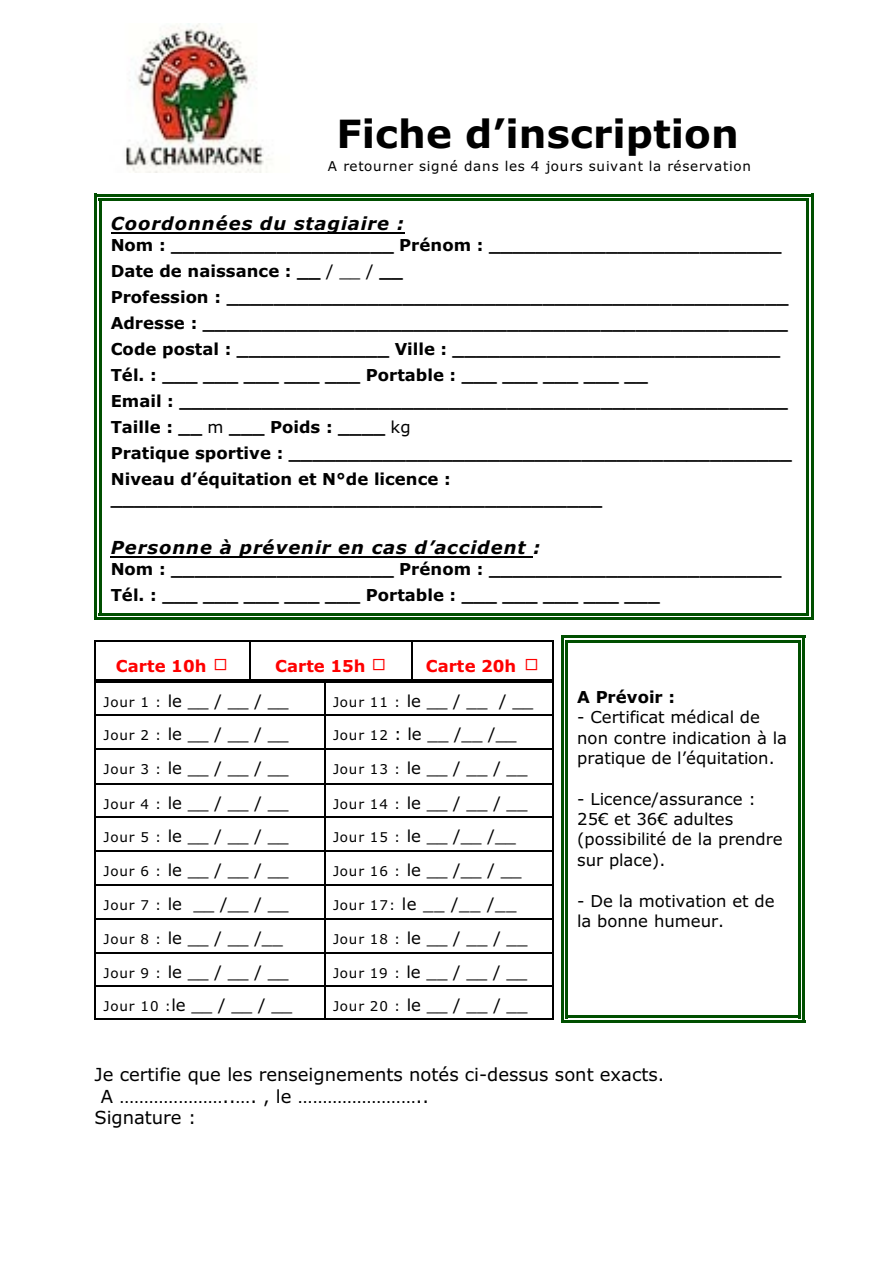
<style>
.page{position:relative;width:894px;height:1263px;background:#fff}
.page>*{position:absolute;margin:0;border:0;box-sizing:border-box;transform-origin:0 0}
.t1{font:700 39px "Verdana";letter-spacing:.005em;color:#000}
.t2{font:18px "Verdana";color:#000}
.t3{font:italic 700 18px "Verdana";letter-spacing:.055em;color:#000}
.t4{font:700 16.5px/26px "Verdana";color:#000}
.t5{font:16.5px/20.4px "Verdana";color:#000}
.t6{font:700 16.5px "Verdana";color:#f00}
.t7{font:13.5px "Verdana";letter-spacing:.055em;color:#000}
.s1{font-weight:400}
.s2{font-size:13.5px}
</style>
<div class="page">
<hr style="left:94px;top:641px;width:2px;height:40px;background:#000">
<hr style="left:94px;top:641px;width:156px;height:1px;background:#000">
<hr style="left:94px;top:680px;width:156px;height:1px;background:#000">
<hr style="left:250px;top:641px;width:1px;height:40px;background:#000">
<hr style="left:250px;top:641px;width:162px;height:1px;background:#000">
<hr style="left:250px;top:680px;width:162px;height:1px;background:#000">
<hr style="left:412px;top:641px;width:1px;height:40px;background:#000">
<hr style="left:552px;top:641px;width:1px;height:40px;background:#000">
<hr style="left:412px;top:641px;width:141px;height:1px;background:#000">
<hr style="left:412px;top:680px;width:141px;height:1px;background:#000">
<hr style="left:94px;top:681px;width:2px;height:34px;background:#000">
<hr style="left:94px;top:681px;width:230px;height:1px;background:#000">
<hr style="left:324px;top:681px;width:1px;height:34px;background:#000">
<hr style="left:552px;top:681px;width:1px;height:34px;background:#000">
<hr style="left:324px;top:681px;width:229px;height:1px;background:#000">
<hr style="left:94px;top:715px;width:2px;height:33px;background:#000">
<hr style="left:94px;top:715px;width:230px;height:1px;background:#000">
<hr style="left:324px;top:715px;width:1px;height:33px;background:#000">
<hr style="left:552px;top:715px;width:1px;height:33px;background:#000">
<hr style="left:324px;top:715px;width:229px;height:1px;background:#000">
<hr style="left:94px;top:748px;width:2px;height:35px;background:#000">
<hr style="left:94px;top:748px;width:230px;height:2px;background:#000">
<hr style="left:324px;top:748px;width:1px;height:35px;background:#000">
<hr style="left:552px;top:748px;width:1px;height:35px;background:#000">
<hr style="left:324px;top:748px;width:229px;height:2px;background:#000">
<hr style="left:94px;top:783px;width:2px;height:34px;background:#000">
<hr style="left:94px;top:783px;width:230px;height:1px;background:#000">
<hr style="left:324px;top:783px;width:1px;height:34px;background:#000">
<hr style="left:552px;top:783px;width:1px;height:34px;background:#000">
<hr style="left:324px;top:783px;width:229px;height:1px;background:#000">
<hr style="left:94px;top:817px;width:2px;height:33px;background:#000">
<hr style="left:94px;top:817px;width:230px;height:1px;background:#000">
<hr style="left:324px;top:817px;width:1px;height:33px;background:#000">
<hr style="left:552px;top:817px;width:1px;height:33px;background:#000">
<hr style="left:324px;top:817px;width:229px;height:1px;background:#000">
<hr style="left:94px;top:851px;width:2px;height:33px;background:#000">
<hr style="left:94px;top:851px;width:230px;height:1px;background:#000">
<hr style="left:324px;top:851px;width:1px;height:33px;background:#000">
<hr style="left:552px;top:851px;width:1px;height:33px;background:#000">
<hr style="left:324px;top:851px;width:229px;height:1px;background:#000">
<hr style="left:94px;top:884px;width:2px;height:34px;background:#000">
<hr style="left:94px;top:884px;width:230px;height:1px;background:#000">
<hr style="left:324px;top:884px;width:1px;height:34px;background:#000">
<hr style="left:552px;top:884px;width:1px;height:34px;background:#000">
<hr style="left:324px;top:884px;width:229px;height:1px;background:#000">
<hr style="left:94px;top:918px;width:2px;height:34px;background:#000">
<hr style="left:94px;top:918px;width:230px;height:2px;background:#000">
<hr style="left:324px;top:918px;width:1px;height:34px;background:#000">
<hr style="left:552px;top:918px;width:1px;height:34px;background:#000">
<hr style="left:324px;top:918px;width:229px;height:2px;background:#000">
<hr style="left:94px;top:952px;width:2px;height:34px;background:#000">
<hr style="left:94px;top:952px;width:230px;height:1px;background:#000">
<hr style="left:324px;top:952px;width:1px;height:34px;background:#000">
<hr style="left:552px;top:952px;width:1px;height:34px;background:#000">
<hr style="left:324px;top:952px;width:229px;height:1px;background:#000">
<hr style="left:94px;top:986px;width:2px;height:33px;background:#000">
<hr style="left:94px;top:986px;width:230px;height:1px;background:#000">
<hr style="left:94px;top:1018px;width:230px;height:1px;background:#000">
<hr style="left:324px;top:986px;width:1px;height:33px;background:#000">
<hr style="left:552px;top:986px;width:1px;height:33px;background:#000">
<hr style="left:324px;top:986px;width:229px;height:1px;background:#000">
<hr style="left:324px;top:1018px;width:229px;height:1px;background:#000">
<hr style="left:111px;top:232px;width:293px;height:1px;background:#000">
<hr style="left:111px;top:557px;width:422px;height:1px;background:#000">
<hr style="left:99px;top:198px;width:3px;height:418px;background:#004f00">
<hr style="left:807px;top:198px;width:2px;height:418px;background:#004f00">
<hr style="left:99px;top:198px;width:710px;height:3px;background:#004f00">
<hr style="left:99px;top:613px;width:710px;height:3px;background:#004f00">
<hr style="left:94px;top:194px;width:3px;height:426px;background:#004f00">
<hr style="left:811px;top:194px;width:3px;height:426px;background:#004f00">
<hr style="left:94px;top:194px;width:719px;height:3px;background:#004f00">
<hr style="left:94px;top:617px;width:719px;height:3px;background:#004f00">
<img style="left:126px;top:24px;width:146px;height:148px">
<hr style="left:565px;top:640px;width:3px;height:378px;background:#004f00">
<hr style="left:798px;top:640px;width:3px;height:378px;background:#004f00">
<hr style="left:565px;top:640px;width:236px;height:3px;background:#004f00">
<hr style="left:565px;top:1016px;width:236px;height:2px;background:#004f00">
<hr style="left:561px;top:636px;width:3px;height:386px;background:#004f00">
<hr style="left:803px;top:636px;width:2px;height:386px;background:#004f00">
<hr style="left:561px;top:636px;width:244px;height:2px;background:#004f00">
<hr style="left:561px;top:1020px;width:244px;height:3px;background:#004f00">
<h1 class="t1" style="left:336px;top:118px;width:404px">Fiche d’inscription</h1>
<p class="t7" style="left:328px;top:160px;width:425px">A retourner signé dans les 4 jours suivant la réservation</p>
<p class="t3" style="left:111px;top:216px;width:295px">Coordonnées du stagiaire :</p>
<p class="t4" style="left:111px;top:233px;width:683px">Nom : ___________________ Prénom : _________________________ Date de naissance : __ <span class="s1">/ __ /</span> __<br>Profession : ________________________________________________ Adresse : __________________________________________________ Code postal : _____________ Ville : ____________________________ Tél. : ___ ___ ___ ___ ___ Portable : ___ ___ ___ ___ __<br>Email : ____________________________________________________ Taille : __ <span class="s1">m</span> ___ Poids : ____ <span class="s1">kg<br></span>Pratique sportive : ___________________________________________ Niveau d’équitation et N°de licence :</p>
<p class="t4" style="left:111px;top:487px;width:493px">__________________________________________</p>
<p class="t3" style="left:111px;top:541px;width:431px">Personne à prévenir en cas d’accident :</p>
<p class="t4" style="left:111px;top:558px;width:672px;line-height:25.3px">Nom : ___________________ Prénom : _________________________<br>Tél. : ___ ___ ___ ___ ___ Portable : ___ ___ ___ ___ ___</p>
<p class="t6" style="left:116px;top:659px;width:92px">Carte 10h</p>
<p class="t6" style="left:275px;top:659px;width:92px">Carte 15h</p>
<p class="t6" style="left:426px;top:659px;width:92px">Carte 20h</p>
<p class="t5" style="left:104px;top:692px;width:187px"><span class="s2">Jour 1 :</span> le __ / __ / __</p>
<p class="t5" style="left:333px;top:692px;width:202px"><span class="s2">Jour 11 :</span> le __ / __ / __</p>
<p class="t5" style="left:104px;top:726px;width:187px"><span class="s2">Jour 2 :</span> le __ / __ / __</p>
<p class="t5" style="left:333px;top:726px;width:185px"><span class="s2">Jour 12</span> : le __ /__ /__</p>
<p class="t5" style="left:104px;top:759px;width:187px"><span class="s2">Jour 3 :</span> le __ / __ / __</p>
<p class="t5" style="left:333px;top:759px;width:196px"><span class="s2">Jour 13 :</span> le __ / __ / __</p>
<p class="t5" style="left:104px;top:794px;width:187px"><span class="s2">Jour 4 :</span> le __ / __ / __</p>
<p class="t5" style="left:333px;top:794px;width:196px"><span class="s2">Jour 14 :</span> le __ / __ / __</p>
<p class="t5" style="left:104px;top:828px;width:187px"><span class="s2">Jour 5 :</span> le __ / __ / __</p>
<p class="t5" style="left:333px;top:828px;width:184px"><span class="s2">Jour 15 :</span> le __ /__ /__</p>
<p class="t5" style="left:104px;top:861px;width:187px"><span class="s2">Jour 6 :</span> le __ / __ / __</p>
<p class="t5" style="left:333px;top:861px;width:190px"><span class="s2">Jour 16 :</span> le __ /__ / __</p>
<p class="t5" style="left:104px;top:895px;width:187px"><span class="s2">Jour 7 :</span> le __ /__ / __</p>
<p class="t5" style="left:333px;top:895px;width:185px"><span class="s2">Jour 17:</span> le __ /__ /__</p>
<p class="t5" style="left:104px;top:929px;width:181px"><span class="s2">Jour 8 :</span> le __ / __ /__</p>
<p class="t5" style="left:333px;top:929px;width:196px"><span class="s2">Jour 18 :</span> le __ / __ / __</p>
<p class="t5" style="left:104px;top:963px;width:187px"><span class="s2">Jour 9 :</span> le __ / __ / __</p>
<p class="t5" style="left:333px;top:963px;width:196px"><span class="s2">Jour 19 :</span> le __ / __ / __</p>
<p class="t5" style="left:104px;top:996px;width:190px"><span class="s2">Jour 10 :</span>le __ / __ / __</p>
<p class="t5" style="left:333px;top:996px;width:196px"><span class="s2">Jour 20 :</span> le __ / __ / __</p>
<p class="t4" style="left:577px;top:686px;width:99px">A Prévoir :</p>
<p class="t5" style="left:577px;top:709px;width:211px">- Certificat médical de non contre indication à la pratique de l’équitation.</p>
<p class="t5" style="left:577px;top:790px;width:207px">- Licence/assurance :<br>25€ et 36€ adultes (possibilité de la prendre sur place).</p>
<p class="t5" style="left:577px;top:892px;width:199px">- De la motivation et de la bonne humeur.</p>
<p class="t2" style="left:94px;top:1067px;width:571px">Je certifie que les renseignements notés ci-dessus sont exacts.</p>
<p class="t2" style="left:101px;top:1089px;width:330px">A …………………..…. , le ……………………..</p>
<p class="t2" style="left:94px;top:1111px;width:103px">Signature :</p>
</div>
